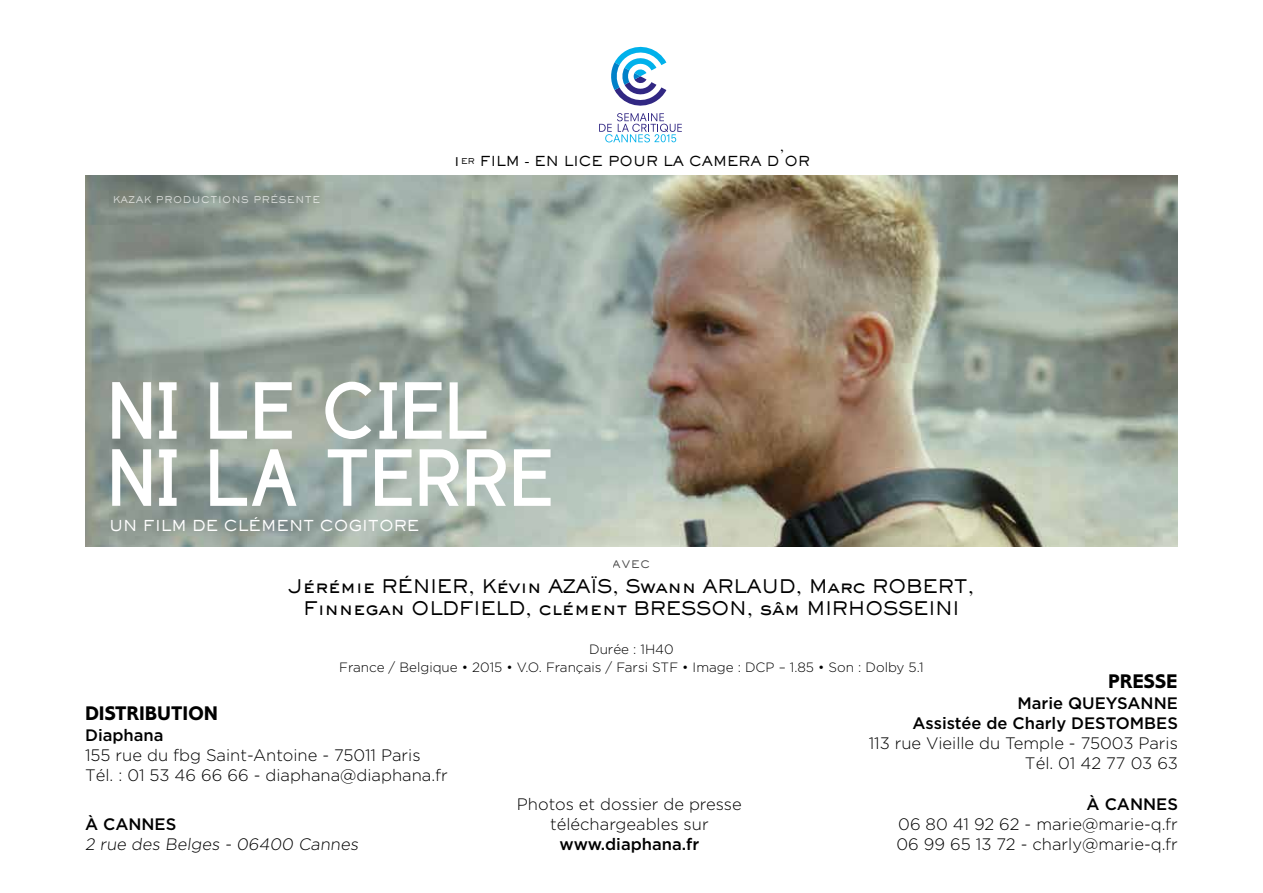
<style>
.page{position:relative;width:1263px;height:893px;background:#fff}
.page>*{position:absolute;margin:0;border:0;box-sizing:border-box;transform-origin:0 0}
.t1{font:80.55px/67.1px "Dakota";color:#fff}
.t2{font:20.4px "Corinthian Bold Plain";color:#000}
.t3{font:500 18.45px/22px "AT Sackers Gothic";letter-spacing:-.02em;color:#000;text-align:center}
.t4{font:300 16.5px/20.2px "Gotham";color:#000}
.t5{font:500 16.5px/20.2px "Gotham";color:#000;text-align:right}
.t6{font:500 14.7px "AT Sackers Gothic";color:#fff}
.t7{font:300 13.5px/18px "Gotham";color:#000;text-align:center}
.t8{font:500 13.5px "AT Sackers Gothic";color:#000}
.t9{font:500 10.2px "AT Sackers Gothic";color:#000}
.t10{font:500 9.15px "AT Sackers Gothic";letter-spacing:.065em;color:#fff}
</style>
<div class="page">
<img style="left:85px;top:176px;width:1093px;height:370px">
<svg style="left:599px;top:46px;width:83px;height:96px"></svg>
<p class="t8" style="left:779px;top:137px;width:7px">,</p>
<p class="t10" style="left:112px;top:193px;width:209px">KAZAK PRODUCTIONS PRÉSENTE</p>
<p class="t8" style="left:453px;top:152px;width:359px">1<sup>ER</sup> FILM - EN LICE POUR LA CAMERA D OR</p>
<h1 class="t1" style="left:108px;top:377px;width:448px">NI LE CIEL<br>NI LA TERRE</h1>
<p class="t6" style="left:109px;top:515px;width:312px">UN FILM DE CLÉMENT COGITORE</p>
<p class="t9" style="left:613px;top:557px;width:39px">AVEC</p>
<p class="t3" style="left:288px;top:575px;width:688px">Jérémie RÉNIER, Kévin AZAÏS, Swann ARLAUD, Marc ROBERT,<br>Finnegan OLDFIELD, clément BRESSON, sâm MIRHOSSEINI</p>
<p class="t7" style="left:339px;top:640px;width:586px">Durée : 1H40<br>France / Belgique • 2015 • V.O. Français / Farsi STF • Image : DCP – 1.85 • Son : Dolby 5.1</p>
<p class="t2" style="left:1108px;top:669px;width:71px">PRESSE</p>
<p class="t5" style="left:912px;top:693px;width:267px">Marie QUEYSANNE<br>Assistée de Charly DESTOMBES</p>
<p class="t4" style="left:869px;top:733px;width:311px;text-align:right">113 rue Vieille du Temple - 75003 Paris<br>Tél. 01 42 77 03 63</p>
<p class="t5" style="left:1087px;top:794px;width:93px">À CANNES</p>
<p class="t4" style="left:896px;top:814px;width:283px">06 80 41 92 62 - marie@marie-q.fr<br>06 99 65 13 72 - charly@marie-q.fr</p>
<p class="t2" style="left:85px;top:701px;width:134px">DISTRIBUTION</p>
<p class="t5" style="left:85px;top:725px;width:80px">Diaphana</p>
<p class="t4" style="left:85px;top:745px;width:364px">155 rue du fbg Saint-Antoine - 75011 Paris<br>Tél. : 01 53 46 66 66 - diaphana@diaphana.fr</p>
<p class="t5" style="left:85px;top:814px;width:93px">À CANNES</p>
<p class="t4" style="left:85px;top:834px;width:277px">2 rue des Belges - 06400 Cannes</p>
<p class="t4" style="left:517px;top:794px;width:226px;text-align:center">Photos et dossier de presse téléchargeables sur</p>
<p class="t5" style="left:559px;top:834px;width:141px">www.diaphana.fr</p>
</div>
